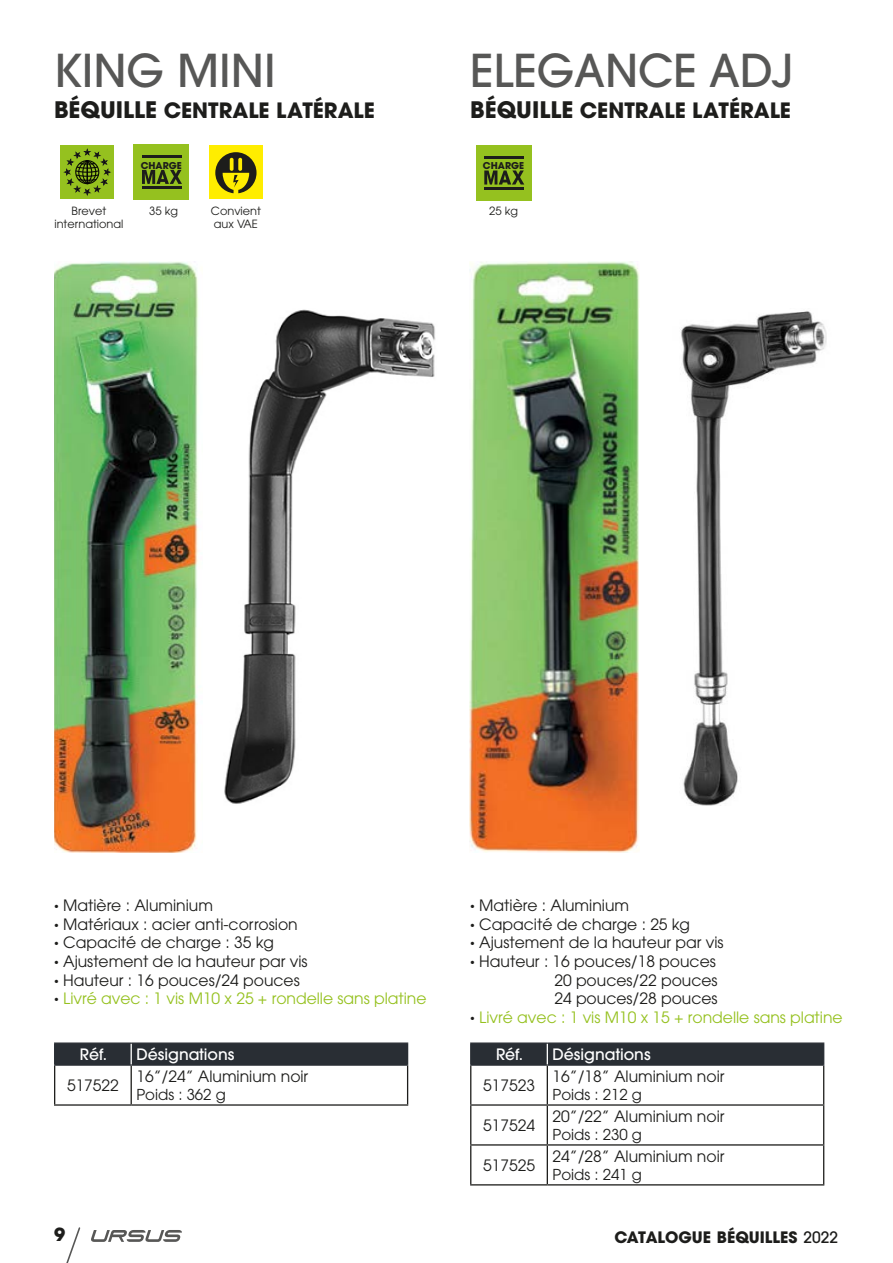
<style>
.page{position:relative;width:893px;height:1263px;background:#fff}
.page>*{position:absolute;margin:0;border:0;box-sizing:border-box;transform-origin:0 0}
.t1{font:500 45px "ITC Avant Garde Pro";color:#575756}
.t2{font:700 21px "ITC Avant Garde Pro";color:#1d1d1b}
.t3{font:700 18px "ITC Avant Garde Pro";color:#1d1d1b}
.t4{font:700 15.75px "ITC Avant Garde Pro";color:#1d1d1b}
.t5{font:15.6px/18.8px "ITC Avant Garde Pro";color:#1d1d1b}
.t6{font:15.6px "ITC Avant Garde Pro";color:#95c11f}
.t7{font:500 15.6px "ITC Avant Garde Pro";color:#fff}
.t8{font:15px "ITC Avant Garde Pro";color:#1d1d1b}
.t9{font:11.25px/13.5px "ITC Avant Garde Pro";color:#1d1d1b;text-align:center}
.t10{font:700 9.45px "ITC Avant Garde Pro";color:#1d1d1b}
.s1{font-size:22.65px}
.s2{font-family:"DIN Pro";font-weight:900}
.s3{color:#95c11f}
.s4{font-family:"DIN Pro";font-weight:900;color:#1d1d1b}
.s5{font-weight:500}
</style>
<div class="page">
<svg style="left:91px;top:1230px;width:91px;height:12px"></svg>
<svg style="left:66px;top:1227px;width:15px;height:36px"></svg>
<div style="left:61px;top:145px;width:53px;height:54px;background:#95c11f"></div>
<svg style="left:63px;top:148px;width:48px;height:48px"></svg>
<hr style="left:54px;top:1066px;width:1px;height:38px;background:#1d1d1b">
<hr style="left:131px;top:1066px;width:1px;height:38px;background:#1d1d1b">
<hr style="left:407px;top:1066px;width:1px;height:38px;background:#1d1d1b">
<hr style="left:54px;top:1104px;width:77px;height:2px;background:#1d1d1b">
<hr style="left:131px;top:1104px;width:277px;height:2px;background:#1d1d1b">
<hr style="left:54px;top:1042px;width:77px;height:2px;background:#292e34">
<hr style="left:131px;top:1042px;width:277px;height:2px;background:#292e34">
<hr style="left:54px;top:1064px;width:77px;height:2px;background:#292e34">
<hr style="left:131px;top:1064px;width:277px;height:2px;background:#292e34">
<div style="left:54px;top:1043px;width:354px;height:22px;background:#292e34"></div>
<img style="left:54px;top:261px;width:144px;height:592px">
<img style="left:224px;top:309px;width:212px;height:495px">
<div style="left:209px;top:145px;width:54px;height:54px;background:#ffed00"></div>
<svg style="left:215px;top:152px;width:42px;height:41px"></svg>
<hr style="left:470px;top:1066px;width:1px;height:38px;background:#1d1d1b">
<hr style="left:547px;top:1066px;width:1px;height:38px;background:#1d1d1b">
<hr style="left:823px;top:1066px;width:1px;height:38px;background:#1d1d1b">
<hr style="left:470px;top:1104px;width:77px;height:2px;background:#1d1d1b">
<hr style="left:470px;top:1106px;width:1px;height:38px;background:#1d1d1b">
<hr style="left:547px;top:1104px;width:277px;height:2px;background:#1d1d1b">
<hr style="left:547px;top:1106px;width:1px;height:38px;background:#1d1d1b">
<hr style="left:823px;top:1106px;width:1px;height:38px;background:#1d1d1b">
<hr style="left:470px;top:1144px;width:77px;height:1px;background:#1d1d1b">
<hr style="left:470px;top:1145px;width:1px;height:39px;background:#1d1d1b">
<hr style="left:547px;top:1144px;width:277px;height:1px;background:#1d1d1b">
<hr style="left:547px;top:1145px;width:1px;height:39px;background:#1d1d1b">
<hr style="left:823px;top:1145px;width:1px;height:39px;background:#1d1d1b">
<hr style="left:470px;top:1184px;width:77px;height:1px;background:#1d1d1b">
<hr style="left:547px;top:1184px;width:277px;height:1px;background:#1d1d1b">
<hr style="left:470px;top:1042px;width:77px;height:2px;background:#292e34">
<hr style="left:547px;top:1042px;width:277px;height:2px;background:#292e34">
<hr style="left:470px;top:1064px;width:77px;height:2px;background:#292e34">
<hr style="left:547px;top:1064px;width:277px;height:2px;background:#292e34">
<div style="left:470px;top:1043px;width:354px;height:22px;background:#292e34"></div>
<img style="left:470px;top:261px;width:169px;height:592px">
<img style="left:680px;top:311px;width:147px;height:495px">
<div style="left:134px;top:145px;width:55px;height:55px;background:#95c11f"></div>
<svg style="left:142px;top:170px;width:40px;height:14px"></svg>
<hr style="left:142px;top:186px;width:40px;height:3px;background:#1d1d1b">
<hr style="left:142px;top:156px;width:40px;height:2px;background:#1d1d1b">
<div style="left:476px;top:145px;width:55px;height:55px;background:#95c11f"></div>
<svg style="left:484px;top:170px;width:40px;height:15px"></svg>
<hr style="left:484px;top:187px;width:40px;height:3px;background:#1d1d1b">
<hr style="left:484px;top:156px;width:40px;height:3px;background:#1d1d1b">
<h1 class="t1" style="left:54px;top:42px;width:223px">KING MINI</h1>
<h2 class="t2" style="left:54px;top:96px;width:322px"><span class="s1">BÉQUILLE</span> CENTRALE LATÉRALE</h2>
<h1 class="t1" style="left:470px;top:42px;width:325px">ELEGANCE ADJ</h1>
<h2 class="t2" style="left:470px;top:96px;width:322px"><span class="s1">BÉQUILLE</span> CENTRALE LATÉRALE</h2>
<p class="t9" style="left:54px;top:204px;width:71px">Brevet international</p>
<p class="t10" style="left:141px;top:159px;width:43px">CHARGE</p>
<p class="t10" style="left:483px;top:159px;width:43px">CHARGE</p>
<p class="t9" style="left:149px;top:204px;width:30px">35 kg</p>
<p class="t9" style="left:211px;top:204px;width:52px;text-align:left">Convient aux VAE</p>
<p class="t9" style="left:489px;top:204px;width:30px">25 kg</p>
<p class="t5" style="left:54px;top:896px;width:374px"><span class="s2">∙</span> Matière : Aluminium<br><span class="s2">∙</span> Matériaux : acier anti-corrosion<br><span class="s2">∙</span> Capacité de charge : 35 kg<br><span class="s2">∙</span> Ajustement de la hauteur par vis<br><span class="s2">∙</span> Hauteur : 16 pouces/24 pouces<br><span class="s2">∙</span> <span class="s3">Livré avec : 1 vis M10 x 25 + rondelle sans platine</span></p>
<p class="t7" style="left:80px;top:1044px;width:29px">Réf.</p>
<p class="t7" style="left:136px;top:1044px;width:100px">Désignations</p>
<p class="t5" style="left:67px;top:1075px;width:53px">517522</p>
<p class="t5" style="left:136px;top:1066px;width:173px">16’’/24’’ Aluminium noir</p>
<p class="t8" style="left:136px;top:1085px;width:91px">Poids : 362 g</p>
<p class="t5" style="left:470px;top:896px;width:161px"><span class="s2">∙</span> Matière : Aluminium</p>
<p class="t5" style="left:470px;top:914px;width:221px"><span class="s2">∙</span> Capacité de charge : 25 kg</p>
<p class="t5" style="left:470px;top:933px;width:255px"><span class="s2">∙</span> Ajustement de la hauteur par vis</p>
<p class="t5" style="left:470px;top:952px;width:247px"><span class="s2">∙</span> Hauteur : 16 pouces/18 pouces</p>
<p class="t5" style="left:554px;top:970px;width:165px">20 pouces/22 pouces</p>
<p class="t5" style="left:554px;top:989px;width:165px">24 pouces/28 pouces</p>
<p class="t6" style="left:470px;top:1008px;width:374px"><span class="s4">∙</span> Livré avec : 1 vis M10 x 15 + rondelle sans platine</p>
<p class="t7" style="left:496px;top:1044px;width:29px">Réf.</p>
<p class="t7" style="left:552px;top:1044px;width:100px">Désignations</p>
<p class="t5" style="left:483px;top:1075px;width:53px">517523</p>
<p class="t5" style="left:552px;top:1066px;width:173px">16’’/18’’ Aluminium noir</p>
<p class="t8" style="left:552px;top:1085px;width:91px">Poids : 212 g</p>
<p class="t5" style="left:483px;top:1115px;width:53px">517524</p>
<p class="t5" style="left:483px;top:1155px;width:53px">517525</p>
<p class="t5" style="left:552px;top:1106px;width:173px">20’’/22’’ Aluminium noir</p>
<p class="t8" style="left:552px;top:1125px;width:91px">Poids : 230 g</p>
<p class="t5" style="left:552px;top:1146px;width:173px">24’’/28’’ Aluminium noir</p>
<p class="t8" style="left:552px;top:1165px;width:91px">Poids : 241 g</p>
<p class="t3" style="left:54px;top:1222px;width:13px">9</p>
<p class="t4" style="left:614px;top:1226px;width:225px">CATALOGUE BÉQUILLES <span class="s5">2022</span></p>
</div>
